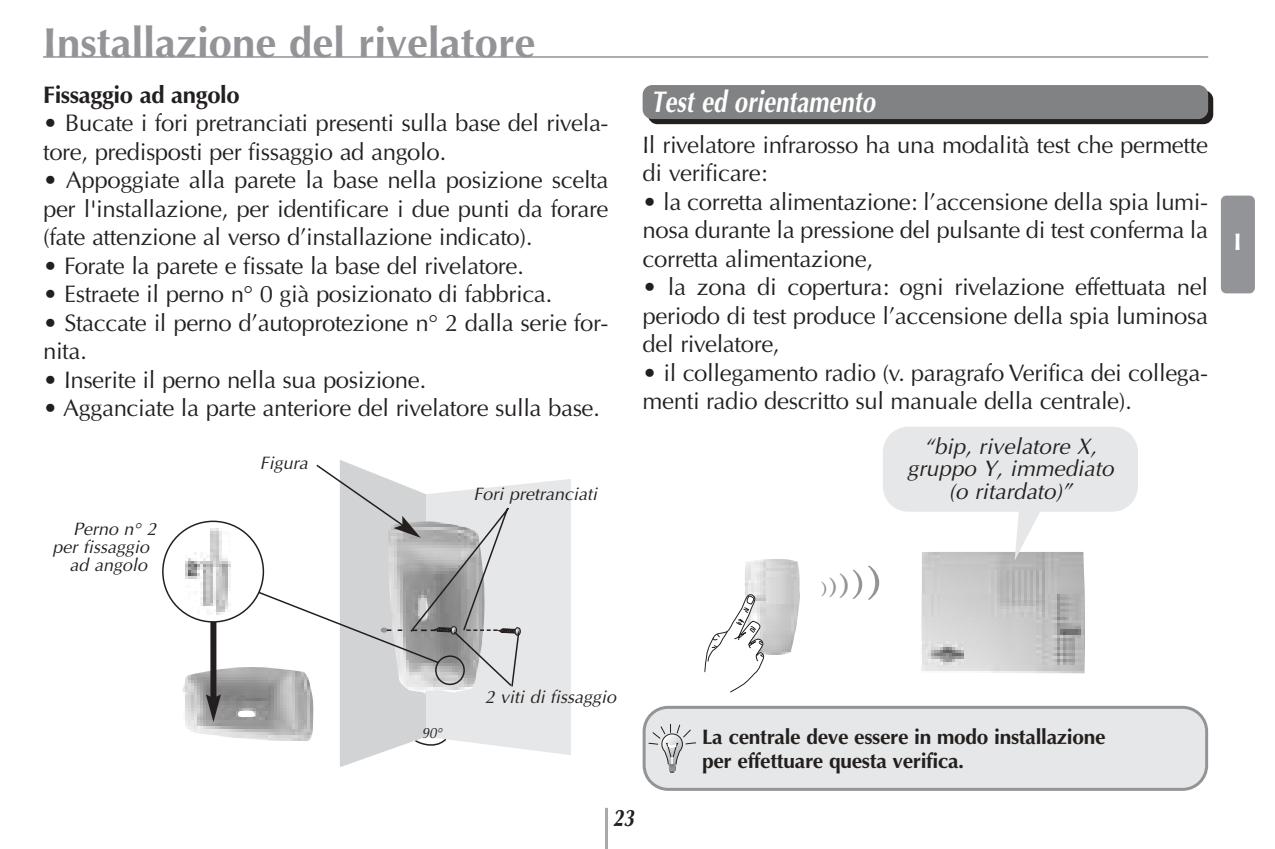
<style>
.page{position:relative;width:1275px;height:849px;background:#fff}
.page>*{position:absolute;margin:0;border:0;box-sizing:border-box;transform-origin:0 0}
.t1{font:700 42px "Optima";color:#939497}
.t2{font:italic 700 30px "Optima";color:#fff;scale:.8 1}
.t3{font:24px/28.5px "Optima";letter-spacing:-.015em;color:#231f1f}
.t4{font:700 24px "Optima";letter-spacing:-.015em;color:#231f1f}
.t5{font:italic 700 24px "Optima";color:#231f1f;scale:.8 1}
.t6{font:700 24px "Optima";color:#fff}
.t7{font:italic 22.5px/22.5px "Optima";color:#231f1f;text-align:center}
.t8{font:700 21px/24px "Optima";letter-spacing:-.015em;color:#231f1f}
.t9{font:italic 18px "Optima";color:#231f1f}
.t10{font:18px "Optima";color:#939497;scale:1.5 1}
.t11{font:italic 15px "Optima";color:#231f1f;scale:.9 1}
.s1{font-size:24px}
.s2{font-size:30px}
.s3{font-size:36px}
.s4{font-size:42px}
</style>
<div class="page">
<hr style="left:605px;top:808px;width:3px;height:41px;background:#a7a9ac">
<div style="left:1221px;top:196px;width:34px;height:97px;background:#939497;border-radius:5px"></div>
<div style="left:648px;top:90px;width:565px;height:34px;background:#231f1f;border-radius:10px"></div>
<div style="left:643px;top:85px;width:565px;height:34px;background:#808284;border-radius:10px"></div>
<hr style="left:43px;top:56px;width:1165px;height:2px;background:#a7a9ac">
<img style="left:186px;top:529px;width:45px;height:86px">
<div style="left:162px;top:521px;width:102px;height:102px;border:3px solid #231f1f;border-radius:50%"></div>
<img style="left:182px;top:667px;width:75px;height:73px">
<div style="left:210px;top:622px;width:6px;height:78px;background:#231f1f"></div>
<svg style="left:206px;top:694px;width:15px;height:28px"></svg>
<img style="left:744px;top:559px;width:56px;height:96px">
<svg style="left:704px;top:594px;width:61px;height:99px"></svg>
<img style="left:921px;top:561px;width:164px;height:112px">
<svg style="left:883px;top:427px;width:255px;height:134px"></svg>
<svg style="left:643px;top:706px;width:565px;height:85px;background:#e0e1e2"></svg>
<svg style="left:648px;top:724px;width:48px;height:50px;background:#d3d4d5"></svg>
<svg style="left:257px;top:460px;width:314px;height:307px"></svg>
<h1 class="t1" style="left:43px;top:25px;width:494px">Installazione del rivelatore</h1>
<p class="t4" style="left:43px;top:85px;width:198px">Fissaggio ad angolo</p>
<p class="t3" style="left:43px;top:111px;width:567px">• Bucate i fori pretranciati presenti sulla base del rivela&shy;tore, predisposti per fissaggio ad angolo.</p>
<p class="t3" style="left:43px;top:168px;width:567px;text-align:justify">• Appoggiate alla parete la base nella posizione scelta per l'installazione, per identificare i due punti da forare (fate attenzione al verso d’installazione indicato).</p>
<p class="t3" style="left:43px;top:254px;width:482px">• Forate la parete e fissate la base del rivelatore.</p>
<p class="t3" style="left:43px;top:282px;width:511px">• Estraete il perno n° 0 già posizionato di fabbrica.</p>
<p class="t3" style="left:43px;top:311px;width:567px">• Staccate il perno d’autoprotezione n° 2 dalla serie for&shy;nita.</p>
<p class="t3" style="left:43px;top:368px;width:385px">• Inserite il perno nella sua posizione.</p>
<p class="t3" style="left:43px;top:396px;width:558px">• Agganciate la parte anteriore del rivelatore sulla base.</p>
<p class="t9" style="left:73px;top:521px;width:85px">Perno n° 2</p>
<p class="t9" style="left:53px;top:539px;width:98px">per fissaggio</p>
<p class="t9" style="left:70px;top:557px;width:79px">ad angolo</p>
<p class="t9" style="left:260px;top:455px;width:49px">Figura</p>
<p class="t9" style="left:474px;top:486px;width:125px">Fori pretranciati</p>
<p class="t2" style="left:651px;top:89px;width:282px">Test ed orientamento</p>
<p class="t3" style="left:643px;top:133px;width:567px">Il rivelatore infrarosso ha una modalità test che permette di verificare:</p>
<p class="t3" style="left:643px;top:190px;width:567px;text-align:justify">• la corretta alimentazione: l’accensione della spia lumi&shy;nosa durante la pressione del pulsante di test conferma la corretta alimentazione,</p>
<p class="t3" style="left:643px;top:275px;width:567px;text-align:justify">• la zona di copertura: ogni rivelazione effettuata nel periodo di test produce l’accensione della spia luminosa del rivelatore,</p>
<p class="t3" style="left:643px;top:361px;width:567px">• il collegamento radio (v. paragrafo Verifica dei collega&shy;menti radio descritto sul manuale della centrale).</p>
<p class="t10" style="left:821px;top:581px;width:43px">)<span class="s1">)</span><span class="s2">)</span><span class="s3">)</span><span class="s4">)</span></p>
<p class="t7" style="left:907px;top:437px;width:208px">“bip, rivelatore X, gruppo Y, immediato (o ritardato)”</p>
<p class="t6" style="left:1234px;top:232px;width:9px">I</p>
<p class="t11" style="left:422px;top:727px;width:24px">90°</p>
<p class="t9" style="left:485px;top:690px;width:133px">2 viti di fissaggio</p>
<p class="t5" style="left:613px;top:808px;width:28px">23</p>
<p class="t8" style="left:702px;top:727px;width:405px">La centrale deve essere in modo installazione per effettuare questa verifica.</p>
</div>
